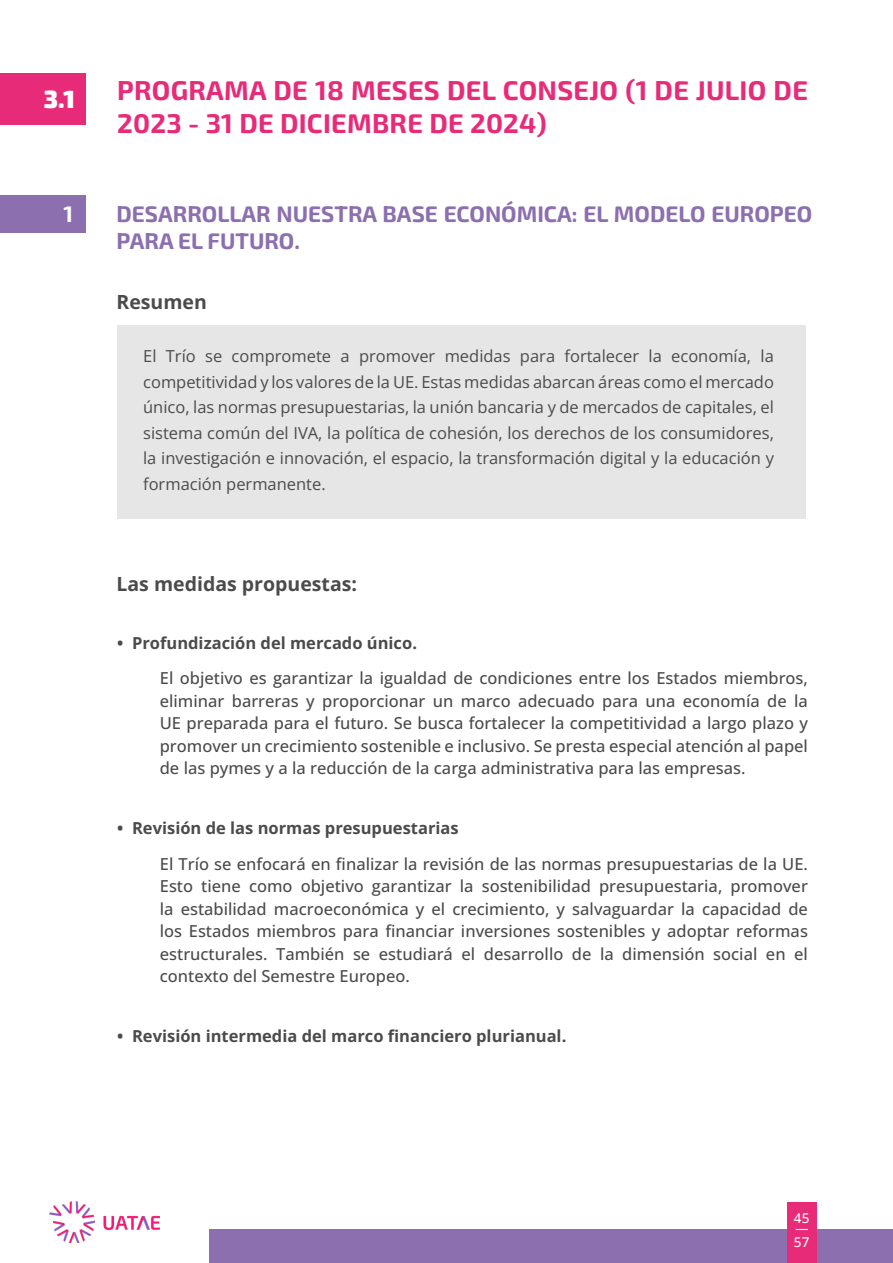
<style>
.page{position:relative;width:893px;height:1263px;background:#fff}
.page>*{position:absolute;margin:0;border:0;box-sizing:border-box;transform-origin:0 0}
.t1{font:700 27px/33px "Exo 2";letter-spacing:.01em;color:#e72b78}
.t2{font:900 24.9px "Exo 2";color:#fff}
.t3{font:700 22.5px/27px "Exo 2";color:#8b6faf}
.t4{font:700 22.5px "Exo 2";color:#fff}
.t5{font:700 19.5px "Open Sans";color:#4b4b4b}
.t6{font:500 16.5px/22.5px "Open Sans";color:#4b4b4b;text-align:justify}
.t7{font:16.5px/25.5px "Open Sans";color:#4b4b4b;text-align:justify}
.t8{font:700 16.5px "Open Sans";color:#4b4b4b}
.t9{font:500 13.5px/24px "Open Sans";color:#fff}
</style>
<div class="page">
<div style="left:209px;top:1229px;width:684px;height:34px;background:#8b6faf"></div>
<div style="left:787px;top:1202px;width:30px;height:61px;background:#e72b78"></div>
<svg style="left:796px;top:1229px;width:12px;height:1px"></svg>
<img style="left:50px;top:1202px;width:109px;height:41px">
<div style="left:117px;top:325px;width:689px;height:194px;background:#e6e6e6"></div>
<div style="left:0;top:196px;width:85px;height:37px;background:#8b6faf"></div>
<div style="left:0;top:73px;width:85px;height:52px;background:#e72b78"></div>
<h2 class="t2" style="left:44px;top:82px;width:33px">3.1</h2>
<h3 class="t4" style="left:63px;top:199px;width:11px">1</h3>
<h1 class="t1" style="left:117px;top:73px;width:692px">PROGRAMA DE 18 MESES DEL CONSEJO (1 DE JULIO DE<br>2023 - 31 DE DICIEMBRE DE 2024)</h1>
<h3 class="t3" style="left:117px;top:200px;width:697px">DESARROLLAR NUESTRA BASE ECONÓMICA: EL MODELO EUROPEO<br>PARA EL FUTURO.</h3>
<p class="t5" style="left:117px;top:288px;width:92px">Resumen</p>
<p class="t7" style="left:143px;top:343px;width:632px">El Trío se compromete a promover medidas para fortalecer la economía, la competitividad y los valores de la UE. Estas medidas abarcan áreas como el mercado único, las normas presupuestarias, la unión bancaria y de mercados de capitales, el sistema común del IVA, la política de cohesión, los derechos de los consumidores, la investigación e innovación, el espacio, la transformación digital y la educación y formación permanente.</p>
<p class="t5" style="left:117px;top:570px;width:242px">Las medidas propuestas:</p>
<p class="t8" style="left:117px;top:632px;width:301px">• Profundización del mercado único.</p>
<p class="t6" style="left:160px;top:667px;width:650px">El objetivo es garantizar la igualdad de condiciones entre los Estados miembros, eliminar barreras y proporcionar un marco adecuado para una economía de la UE preparada para el futuro. Se busca fortalecer la competitividad a largo plazo y promover un crecimiento sostenible e inclusivo. Se presta especial atención al papel de las pymes y a la reducción de la carga administrativa para las empresas.</p>
<p class="t8" style="left:117px;top:817px;width:343px">• Revisión de las normas presupuestarias</p>
<p class="t6" style="left:160px;top:852px;width:650px">El Trío se enfocará en finalizar la revisión de las normas presupuestarias de la UE.<br>Esto tiene como objetivo garantizar la sostenibilidad presupuestaria, promover la estabilidad macroeconómica y el crecimiento, y salvaguardar la capacidad de los Estados miembros para financiar inversiones sostenibles y adoptar reformas estructurales. También se estudiará el desarrollo de la dimensión social en el contexto del Semestre Europeo.</p>
<p class="t8" style="left:117px;top:1025px;width:451px">• Revisión intermedia del marco financiero plurianual.</p>
<p class="t9" style="left:794px;top:1205px;width:17px">45<br>57</p>
</div>
